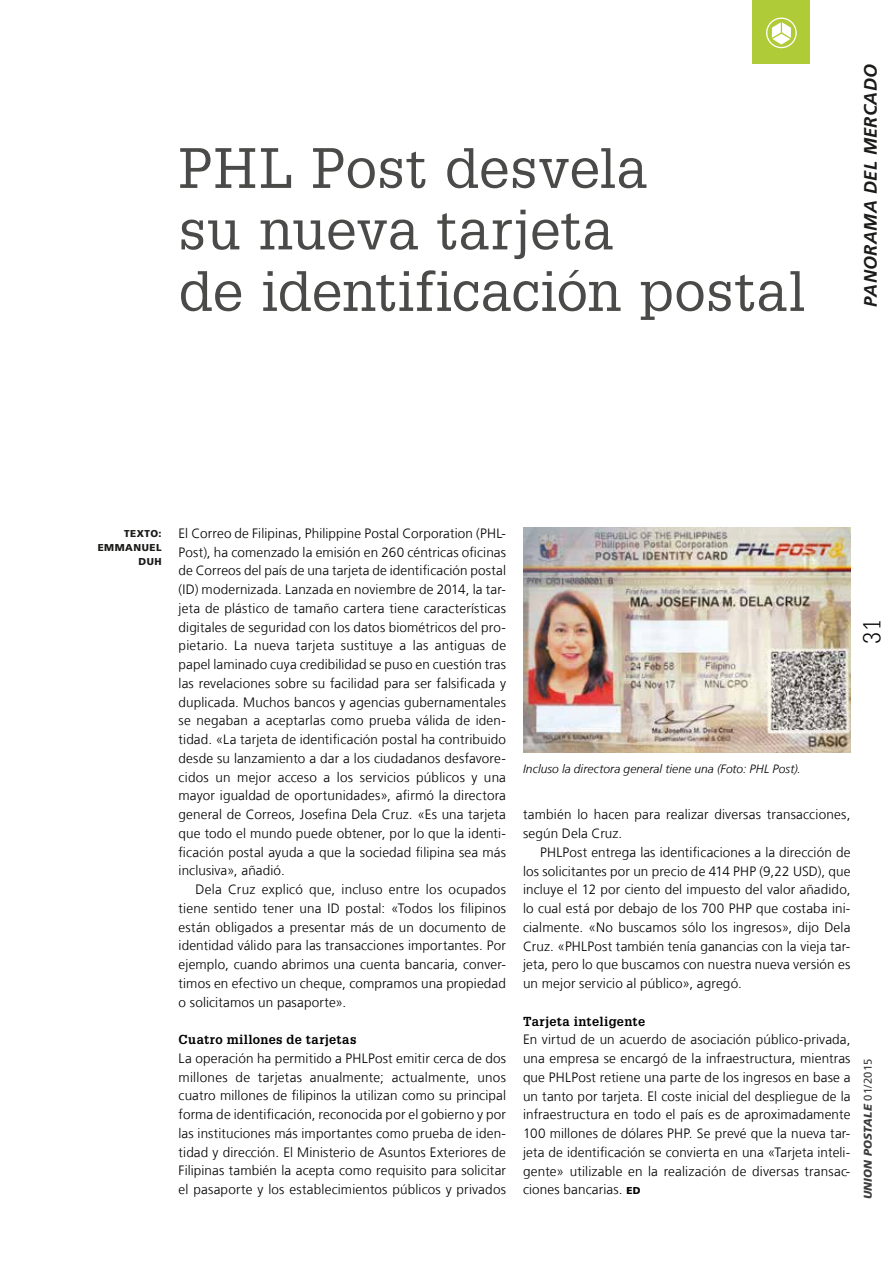
<style>
.page{position:relative;width:893px;height:1263px;background:#fff}
.page>*{position:absolute;margin:0;border:0;box-sizing:border-box;transform-origin:0 0}
.t1{font:55.5px/61.5px "Glypha LT Std";letter-spacing:.01em;color:#4a4a49}
.t2{font:300 24px "Glypha LT Std";color:#000}
.t3{font:italic 700 18px "Frutiger LT Com";letter-spacing:.025em;color:#1b1b1a}
.t4{font:300 13.5px/18.8px "Frutiger LT Com";letter-spacing:.01em;color:#000;text-align:justify}
.t5{font:700 12.75px "Glypha LT Std";letter-spacing:.03em;color:#000}
.t6{font:italic 300 12px "Frutiger LT Com";letter-spacing:.01em;color:#000}
.t7{font:italic 900 11.25px "Frutiger LT Com";color:#3c3c3b}
.t8{font:900 10.05px/14.1px "Frutiger LT Com";letter-spacing:.05em;color:#1b1b1a;text-align:right}
.s1{font-weight:900;font-size:10.05px}
.s2{font-weight:400;font-style:normal}
</style>
<div class="page">
<img style="left:523px;top:527px;width:327px;height:225px">
<div style="left:753px;top:0;width:57px;height:64px;background:#afcb37"></div>
<svg style="left:766px;top:18px;width:31px;height:30px"></svg>
<h1 class="t1" style="left:179px;top:136px;width:628px">PHL Post desvela<br>su nueva tarjeta<br>de identificación postal</h1>
<h3 class="t3" style="left:860px;top:307px;width:244px;rotate:-90deg">PANORAMA DEL MERCADO</h3>
<p class="t8" style="left:98px;top:526px;width:65px">TEXTO:<br>EMMANUEL<br>DUH</p>
<p class="t4" style="left:179px;top:524px;width:329px">El Correo de Filipinas, Philippine Postal Corporation (PHL-Post), ha comenzado la emisión en 260 céntricas oficinas de Correos del país de una tarjeta de identificación postal (ID) modernizada. Lanzada en noviembre de 2014, la tar&shy;jeta de plástico de tamaño cartera tiene características digitales de seguridad con los datos biométricos del pro&shy;pietario. La nueva tarjeta sustituye a las antiguas de papel laminado cuya credibilidad se puso en cuestión tras las revelaciones sobre su facilidad para ser falsificada y duplicada. Muchos bancos y agencias gubernamentales se negaban a aceptarlas como prueba válida de iden&shy;tidad. «La tarjeta de identificación postal ha contribuido desde su lanzamiento a dar a los ciudadanos desfavore&shy;cidos un mejor acceso a los servicios públicos y una mayor igualdad de oportunidades», afirmó la directora general de Correos, Josefina Dela Cruz. «Es una tarjeta que todo el mundo puede obtener, por lo que la identi&shy;ficación postal ayuda a que la sociedad filipina sea más inclusiva», añadió.</p>
<p class="t4" style="left:179px;top:880px;width:329px;text-indent:17px">Dela Cruz explicó que, incluso entre los ocupados tiene sentido tener una ID postal: «Todos los filipinos están obligados a presentar más de un documento de identidad válido para las transacciones importantes. Por ejemplo, cuando abrimos una cuenta bancaria, conver&shy;timos en efectivo un cheque, compramos una propiedad o solicitamos un pasaporte».</p>
<p class="t5" style="left:179px;top:1032px;width:179px">Cuatro millones de tarjetas</p>
<p class="t4" style="left:179px;top:1049px;width:329px">La operación ha permitido a PHLPost emitir cerca de dos millones de tarjetas anualmente; actualmente, unos cuatro millones de filipinos la utilizan como su principal forma de identificación, reconocida por el gobierno y por las instituciones más importantes como prueba de iden&shy;tidad y dirección. El Ministerio de Asuntos Exteriores de Filipinas también la acepta como requisito para solicitar el pasaporte y los establecimientos públicos y privados</p>
<h2 class="t2" style="left:858px;top:644px;width:26px;rotate:-90deg">31</h2>
<p class="t6" style="left:523px;top:762px;width:279px">Incluso la directora general tiene una (Foto: PHL Post).</p>
<p class="t4" style="left:523px;top:805px;width:329px">también lo hacen para realizar diversas transacciones, según Dela Cruz.</p>
<p class="t4" style="left:523px;top:843px;width:329px;text-indent:17px">PHLPost entrega las identificaciones a la dirección de los solicitantes por un precio de 414 PHP (9,22 USD), que incluye el 12 por ciento del impuesto del valor añadido, lo cual está por debajo de los 700 PHP que costaba ini&shy;cialmente. «No buscamos sólo los ingresos», dijo Dela Cruz. «PHLPost también tenía ganancias con la vieja tar&shy;jeta, pero lo que buscamos con nuestra nueva versión es un mejor servicio al público», agregó.</p>
<p class="t5" style="left:523px;top:1013px;width:124px">Tarjeta inteligente</p>
<p class="t4" style="left:523px;top:1030px;width:329px">En virtud de un acuerdo de asociación público-privada, una empresa se encargó de la infraestructura, mientras que PHLPost retiene una parte de los ingresos en base a un tanto por tarjeta. El coste inicial del despliegue de la infraestructura en todo el país es de aproximadamente 100 millones de dólares PHP. Se prevé que la nueva tar&shy;jeta de identificación se convierta en una «Tarjeta inteli&shy;gente» utilizable en la realización de diversas transac&shy;ciones bancarias. <span class="s1">ED</span></p>
<p class="t7" style="left:861px;top:1199px;width:142px;rotate:-90deg">UNION POSTALE <span class="s2">01/2015</span></p>
</div>
